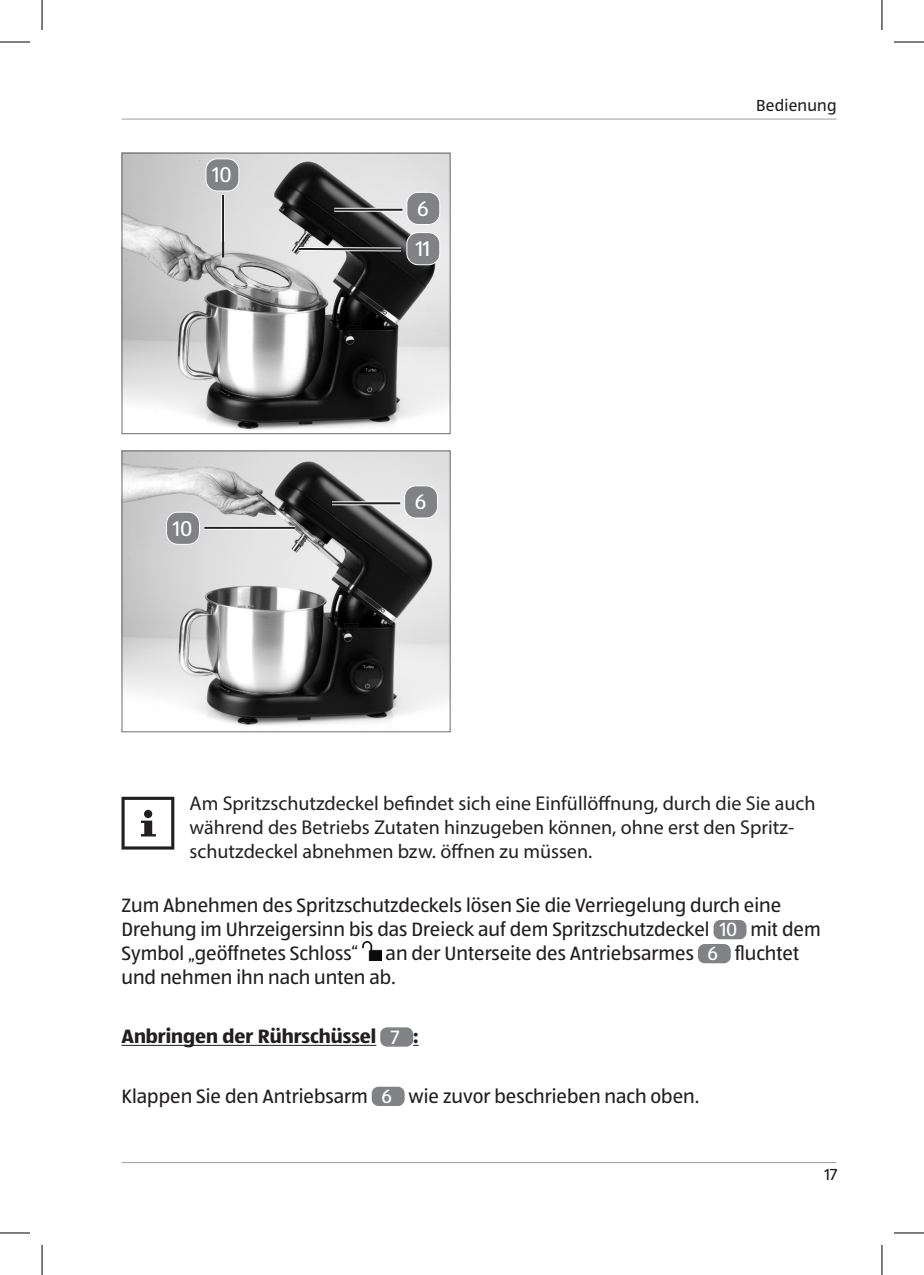
<style>
.page{position:relative;width:924px;height:1275px;background:#fff}
.page>*{position:absolute;margin:0;border:0;box-sizing:border-box;transform-origin:0 0}
.t1{font:22px/40.2px "ALDISUEDOT";color:#fff}
.t2{font:20px/24px "ALDISUEDOT";color:#231f20}
.t3{font:20px/24px "Myriad Pro";color:#231f20}
.t4{font:700 20px "ALDISUEDOT";color:#231f20}
.t5{font:16.6px "ALDISUEDOT";letter-spacing:.01em;color:#231f20}
.s1{color:#fff}
.s2{font-weight:400;color:#fff}
</style>
<div class="page">
<hr style="left:121px;top:119px;width:715px;height:1px;background:#9e9fa3">
<hr style="left:121px;top:1162px;width:715px;height:1px;background:#9e9fa3">
<hr style="left:121px;top:1045px;width:255px;height:1px;background:#231f20">
<img style="left:123px;top:155px;width:325px;height:275px">
<div style="left:121px;top:153px;width:329px;height:281px;border:1px solid #6c6d70"></div>
<svg style="left:299px;top:247px;width:102px;height:4px"></svg>
<hr style="left:299px;top:248px;width:102px;height:2px;background:#231f20">
<svg style="left:334px;top:208px;width:68px;height:4px"></svg>
<hr style="left:334px;top:209px;width:68px;height:2px;background:#231f20">
<svg style="left:221px;top:195px;width:4px;height:47px"></svg>
<hr style="left:222px;top:195px;width:2px;height:62px;background:#231f20">
<div style="left:206px;top:159px;width:33px;height:32px;background:#808285;border-radius:11px"></div>
<div style="left:205px;top:158px;width:34px;height:33px;border:1px solid #fff;border-radius:11px"></div>
<div style="left:406px;top:192px;width:33px;height:32px;background:#808285;border-radius:11px"></div>
<div style="left:406px;top:192px;width:34px;height:33px;border:1px solid #fff;border-radius:11px"></div>
<div style="left:406px;top:233px;width:33px;height:32px;background:#808285;border-radius:11px"></div>
<div style="left:406px;top:232px;width:34px;height:33px;border:1px solid #fff;border-radius:11px"></div>
<img style="left:123px;top:452px;width:325px;height:274px">
<div style="left:121px;top:450px;width:329px;height:282px;border:1px solid #6c6d70"></div>
<svg style="left:332px;top:501px;width:68px;height:4px"></svg>
<hr style="left:332px;top:502px;width:68px;height:2px;background:#231f20">
<div style="left:404px;top:486px;width:33px;height:32px;background:#808285;border-radius:11px"></div>
<div style="left:404px;top:485px;width:34px;height:33px;border:1px solid #fff;border-radius:11px"></div>
<svg style="left:204px;top:526px;width:91px;height:4px"></svg>
<hr style="left:204px;top:527px;width:91px;height:2px;background:#231f20">
<div style="left:166px;top:512px;width:33px;height:32px;background:#808285;border-radius:11px"></div>
<div style="left:166px;top:512px;width:34px;height:33px;border:1px solid #fff;border-radius:11px"></div>
<svg style="left:121px;top:796px;width:53px;height:53px"></svg>
<div style="left:713px;top:920px;width:33px;height:19px;background:#808285;border-radius:7px"></div>
<img style="left:362px;top:941px;width:19px;height:19px">
<div style="left:697px;top:944px;width:33px;height:19px;background:#808285;border-radius:7px"></div>
<div style="left:380px;top:1027px;width:33px;height:19px;background:#808285;border-radius:7px"></div>
<div style="left:371px;top:1086px;width:33px;height:20px;background:#808285;border-radius:7px"></div>
<hr style="left:0;top:42px;width:30px;height:1px;background:#000">
<hr style="left:893px;top:42px;width:30px;height:1px;background:#000">
<hr style="left:0;top:1232px;width:30px;height:1px;background:#000">
<hr style="left:893px;top:1232px;width:30px;height:1px;background:#000">
<hr style="left:42px;top:0;width:1px;height:30px;background:#000">
<hr style="left:42px;top:1245px;width:1px;height:30px;background:#000">
<hr style="left:881px;top:0;width:1px;height:30px;background:#000">
<hr style="left:881px;top:1245px;width:1px;height:30px;background:#000">
<p class="t1" style="left:212px;top:154px;width:21px">10</p>
<p class="t1" style="left:173px;top:507px;width:21px">10</p>
<p class="t1" style="left:415px;top:187px;width:16px">6<br>11</p>
<p class="t1" style="left:414px;top:481px;width:13px">6</p>
<p class="t5" style="left:755px;top:95px;width:82px">Bedienung</p>
<p class="t3" style="left:189px;top:791px;width:627px">Am Spritzschutzdeckel befindet sich eine Einfüllöffnung, durch die Sie auch während des Betriebs Zutaten hinzugeben können, ohne erst den Spritz&shy;schutzdeckel abnehmen bzw. öffnen zu müssen.</p>
<p class="t2" style="left:121px;top:892px;width:700px">Zum Abnehmen des Spritzschutzdeckels lösen Sie die Verriegelung durch eine<br>Drehung im Uhrzeigersinn bis das Dreieck auf dem Spritzschutzdeckel <span class="s1">10</span> mit dem<br>Symbol „geöffnetes Schloss“</p>
<p class="t2" style="left:121px;top:940px;width:679px;text-indent:264px">an der Unterseite des Antriebsarmes <span class="s1">6</span> fluchtet und nehmen ihn nach unten ab.</p>
<p class="t4" style="left:121px;top:1023px;width:298px">Anbringen der Rührschüssel <span class="s2">7</span> :</p>
<p class="t2" style="left:121px;top:1083px;width:579px">Klappen Sie den Antriebsarm <span class="s1">6</span> wie zuvor beschrieben nach oben.</p>
<p class="t5" style="left:824px;top:1163px;width:14px">17</p>
</div>
